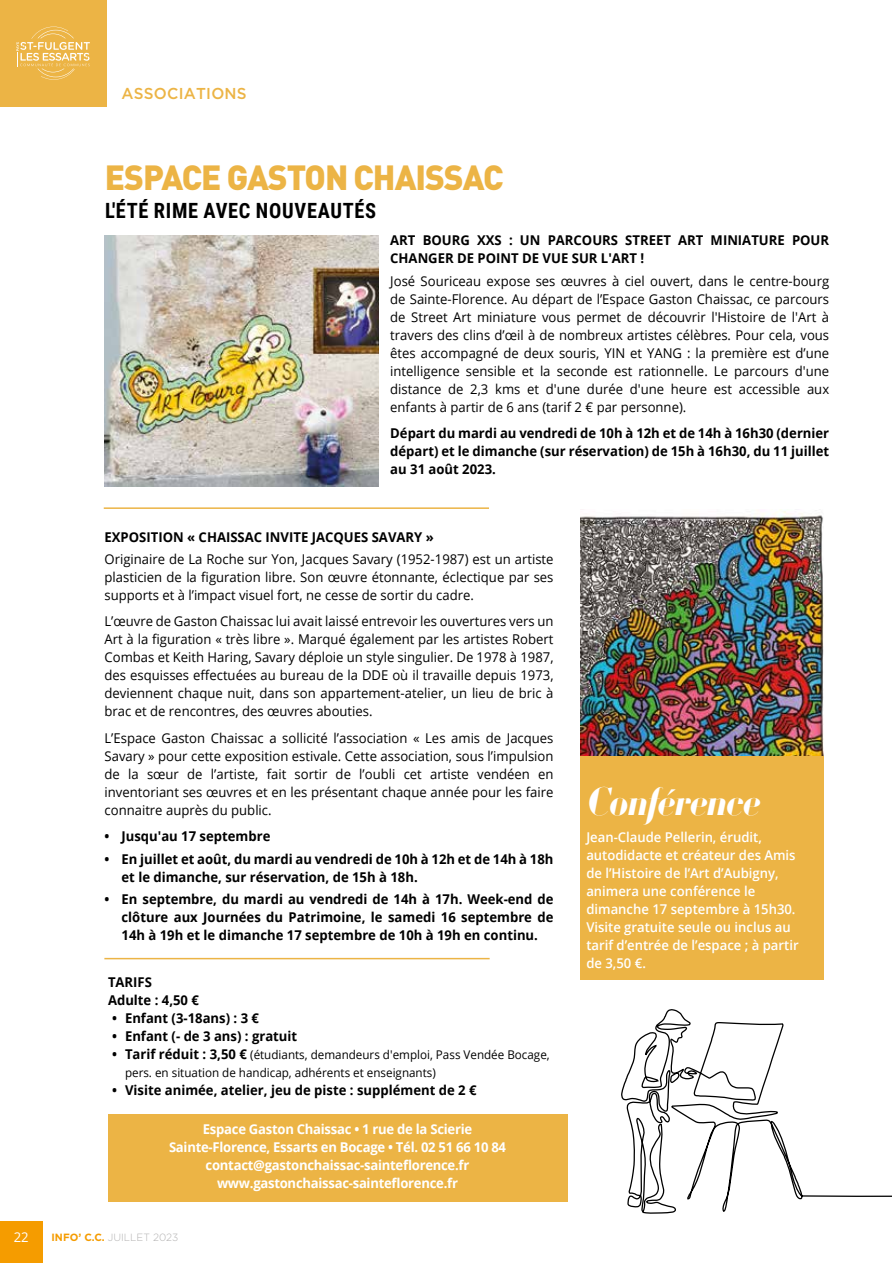
<style>
.page{position:relative;width:893px;height:1263px;background:#fff}
.page>*{position:absolute;margin:0;border:0;box-sizing:border-box;transform-origin:0 0}
.t1{font:italic 700 40.5px "Louvette Banner";letter-spacing:-.01em;color:#fff}
.t2{font:900 34.5px "DIN Pro";letter-spacing:-.03em;color:#ecb445}
.t3{font:700 21px "Roboto Condensed";letter-spacing:.035em;color:#000}
.t4{font:500 15.75px "Gotham";letter-spacing:.015em;color:#ecb445}
.t5{font:13.5px/18px "Open Sans";color:#000;text-align:justify}
.t6{font:700 13.5px/18px "Open Sans";color:#000}
.t7{font:600 13.5px/18px "Open Sans";color:#fff}
.t8{font:700 13.5px/18px "Open Sans";letter-spacing:-.02em;color:#fff;text-align:center}
.t9{font:13.5px "Open Sans";color:#fff}
.t10{font:12px/18px "Open Sans";color:#000}
.t11{font:300 10.5px "Gotham Rounded";color:#b3b2b2}
.s1{font-weight:700;font-size:13.5px}
.s2{font-family:"Gotham";font-weight:700;color:#f59c00}
</style>
<div class="page">
<div style="left:0;top:1221px;width:43px;height:42px;background:#f59c00"></div>
<div style="left:0;top:0;width:106px;height:106px;background:#ecb445"></div>
<svg style="left:16px;top:26px;width:74px;height:54px"></svg>
<div style="left:108px;top:1114px;width:459px;height:87px;background:#ecb445"></div>
<img style="left:104px;top:235px;width:274px;height:252px">
<img style="left:580px;top:509px;width:244px;height:247px">
<hr style="left:104px;top:507px;width:385px;height:2px;background:#ecb445">
<div style="left:580px;top:756px;width:244px;height:224px;background:#ecb445"></div>
<hr style="left:104px;top:958px;width:386px;height:1px;background:#ecb445">
<svg style="left:621px;top:1009px;width:270px;height:204px"></svg>
<p class="t4" style="left:122px;top:84px;width:127px">ASSOCIATIONS</p>
<h2 class="t2" style="left:105px;top:154px;width:400px">ESPACE GASTON CHAISSAC</h2>
<h3 class="t3" style="left:105px;top:196px;width:273px">L'ÉTÉ RIME AVEC NOUVEAUTÉS</h3>
<p class="t6" style="left:390px;top:231px;width:440px">ART BOURG XXS : UN PARCOURS STREET ART MINIATURE POUR<br>CHANGER DE POINT DE VUE SUR L'ART !</p>
<p class="t5" style="left:390px;top:271px;width:440px">José Souriceau expose ses œuvres à ciel ouvert, dans le centre-bourg de Sainte-Florence. Au départ de l’Espace Gaston Chaissac, ce parcours de Street Art miniature vous permet de découvrir l'Histoire de l'Art à travers des clins d’œil à de nombreux artistes célèbres. Pour cela, vous êtes accompagné de deux souris, YIN et YANG : la première est d’une intelligence sensible et la seconde est rationnelle. Le parcours d'une distance de 2,3 kms et d'une durée d'une heure est accessible aux enfants à partir de 6 ans (tarif 2 € par personne).</p>
<p class="t6" style="left:390px;top:424px;width:440px;text-align:justify">Départ du mardi au vendredi de 10h à 12h et de 14h à 16h30 (dernier départ) et le dimanche (sur réservation) de 15h à 16h30, du 11 juillet au 31 août 2023.</p>
<p class="t6" style="left:105px;top:527px;width:331px">EXPOSITION « CHAISSAC INVITE JACQUES SAVARY »</p>
<p class="t5" style="left:105px;top:549px;width:450px">Originaire de La Roche sur Yon, Jacques Savary (1952-1987) est un artiste plasticien de la figuration libre. Son œuvre étonnante, éclectique par ses supports et à l’impact visuel fort, ne cesse de sortir du cadre.</p>
<p class="t5" style="left:105px;top:612px;width:450px">L’œuvre de Gaston Chaissac lui avait laissé entrevoir les ouvertures vers un Art à la figuration « très libre ». Marqué également par les artistes Robert Combas et Keith Haring, Savary déploie un style singulier. De 1978 à 1987, des esquisses effectuées au bureau de la DDE où il travaille depuis 1973, deviennent chaque nuit, dans son appartement-atelier, un lieu de bric à brac et de rencontres, des œuvres abouties.</p>
<p class="t5" style="left:105px;top:728px;width:451px">L’Espace Gaston Chaissac a sollicité l’association « Les amis de Jacques Savary » pour cette exposition estivale. Cette association, sous l’impulsion de la sœur de l’artiste, fait sortir de l’oubli cet artiste vendéen en inventoriant ses œuvres et en les présentant chaque année pour les faire connaitre auprès du public.</p>
<p class="t6" style="left:105px;top:827px;width:167px">• Jusqu'au 17 septembre</p>
<p class="t6" style="left:122px;top:849px;width:433px;text-indent:-17px">• En juillet et août, du mardi au vendredi de 10h à 12h et de 14h à 18h et le dimanche, sur réservation, de 15h à 18h.</p>
<p class="t6" style="left:122px;top:889px;width:433px;text-align:justify;text-indent:-17px">• En septembre, du mardi au vendredi de 14h à 17h. Week-end de clôture aux Journées du Patrimoine, le samedi 16 septembre de 14h à 19h et le dimanche 17 septembre de 10h à 19h en continu.</p>
<p class="t6" style="left:108px;top:972px;width:92px">TARIFS<br>Adulte : 4,50 €</p>
<p class="t6" style="left:112px;top:1008px;width:148px">• Enfant (3-18ans) : 3 €</p>
<p class="t6" style="left:112px;top:1026px;width:186px">• Enfant (- de 3 ans) : gratuit</p>
<p class="t10" style="left:125px;top:1045px;width:426px;text-indent:-13px"><span class="s1">• Tarif réduit : 3,50 €</span> (étudiants, demandeurs d'emploi, Pass Vendée Bocage, pers. en situation de handicap, adhérents et enseignants)</p>
<p class="t6" style="left:112px;top:1080px;width:366px">• Visite animée, atelier, jeu de piste : supplément de 2 €</p>
<p class="t8" style="left:169px;top:1120px;width:339px">Espace Gaston Chaissac • 1 rue de la Scierie Sainte-Florence, Essarts en Bocage • Tél. 02 51 66 10 84 contact@gastonchaissac-sainteflorence.fr www.gastonchaissac-sainteflorence.fr</p>
<p class="t9" style="left:14px;top:1228px;width:16px">22</p>
<p class="t11" style="left:52px;top:1231px;width:128px"><span class="s2">INFO’ C.C.</span> JUILLET 2023</p>
<h1 class="t1" style="left:587px;top:778px;width:175px">Conférence</h1>
<p class="t7" style="left:586px;top:827px;width:214px">Jean-Claude Pellerin, érudit, autodidacte et créateur des Amis de l’Histoire de l’Art d’Aubigny, animera une conférence le dimanche 17 septembre à 15h30.<br>Visite gratuite seule ou inclus au tarif d’entrée de l’espace ; à partir de 3,50 €.</p>
</div>
